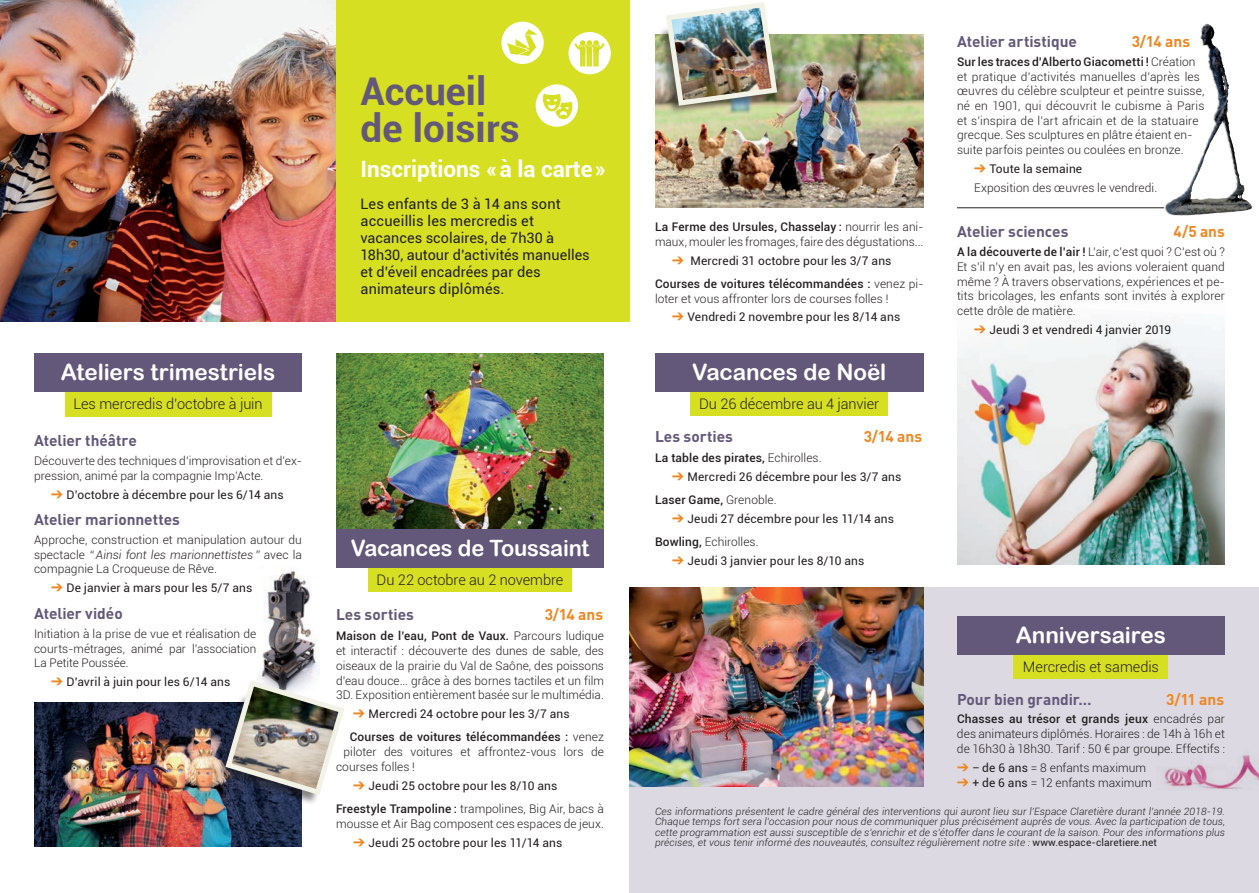
<style>
.page{position:relative;width:1259px;height:893px;background:#fff}
.page>*{position:absolute;margin:0;border:0;box-sizing:border-box;transform-origin:0 0}
.t1{font:700 38.25px/37.5px "Roboto";letter-spacing:.005em;color:#63587a}
.t2{font:22.5px "Arial Rounded MT Bold";letter-spacing:-.005em;color:#fff}
.t3{font:700 22.5px "Roboto";color:#fff}
.t4{font:700 15.45px "DIN";letter-spacing:-.005em;color:#63587a}
.t5{font:700 15.45px "DIN";letter-spacing:-.005em;color:#ef8721}
.t6{font:300 14.55px "Roboto";letter-spacing:-.005em;color:#231f20}
.t7{font:14.4px/17px "Roboto";letter-spacing:.005em;color:#231f20}
.t8{font:300 11.85px/14.7px "Roboto";letter-spacing:.005em;color:#231f20;text-align:justify}
.t9{font:11.85px "Roboto";letter-spacing:.015em;color:#231f20}
.t10{font:500 11.85px "Roboto";letter-spacing:.01em;color:#231f20}
.t11{font:italic 300 10.05px/10.5px "Roboto";letter-spacing:.01em;color:#231f20;text-align:justify}
.s1{color:#ef8721}
.s2{font-style:italic}
.s3{font-weight:500}
.s4{font-weight:300}
.s5{font-weight:400}
.s6{font-weight:400;font-style:normal}
</style>
<div class="page">
<img style="left:336px;top:354px;width:268px;height:176px">
<img style="left:957px;top:320px;width:268px;height:245px">
<img style="left:259px;top:570px;width:59px;height:107px">
<div style="left:629px;top:588px;width:630px;height:305px;background:#dcd9e2"></div>
<div style="left:369px;top:568px;width:203px;height:24px;background:#d6df21"></div>
<div style="left:336px;top:530px;width:268px;height:38px;background:#63587a"></div>
<div style="left:690px;top:392px;width:198px;height:24px;background:#d6df21"></div>
<div style="left:65px;top:392px;width:206px;height:24px;background:#d6df21"></div>
<div style="left:655px;top:353px;width:268px;height:39px;background:#63587a"></div>
<div style="left:34px;top:353px;width:268px;height:39px;background:#63587a"></div>
<hr style="left:957px;top:208px;width:268px;height:1px;background:#231f20">
<div style="left:1013px;top:654px;width:155px;height:25px;background:#d6df21"></div>
<div style="left:957px;top:617px;width:268px;height:38px;background:#63587a"></div>
<img style="left:629px;top:588px;width:294px;height:199px">
<img style="left:655px;top:34px;width:268px;height:173px">
<div style="left:336px;top:0;width:293px;height:322px;background:#d6df21"></div>
<img style="left:0;top:0;width:336px;height:322px">
<img style="left:34px;top:702px;width:268px;height:144px">
<div style="left:216px;top:693px;width:121px;height:112px;background:#231f20;opacity:.55"></div>
<div style="left:657px;top:15px;width:117px;height:100px;background:#231f20;opacity:.55"></div>
<img style="left:663px;top:2px;width:117px;height:107px">
<img style="left:1164px;top:755px;width:95px;height:34px">
<div style="left:501px;top:22px;width:43px;height:42px;background:#fff;border-radius:50%"></div>
<svg style="left:507px;top:29px;width:30px;height:27px"></svg>
<div style="left:535px;top:84px;width:43px;height:43px;background:#fff;border-radius:50%"></div>
<svg style="left:543px;top:94px;width:29px;height:25px"></svg>
<div style="left:568px;top:32px;width:43px;height:42px;background:#fff;border-radius:50%"></div>
<svg style="left:574px;top:40px;width:30px;height:27px"></svg>
<img style="left:1200px;top:24px;width:8px;height:24px">
<img style="left:222px;top:677px;width:122px;height:121px">
<p class="t2" style="left:61px;top:359px;width:216px">Ateliers trimestriels</p>
<p class="t6" style="left:73px;top:394px;width:191px">Les mercredis d’octobre à juin</p>
<p class="t4" style="left:34px;top:430px;width:104px">Atelier théâtre</p>
<p class="t8" style="left:34px;top:453px;width:269px">Découverte des techniques d’improvisation et d’ex&shy;pression, animé par la compagnie Imp’Acte.</p>
<p class="t9" style="left:51px;top:486px;width:234px"><span class="s1">➔</span> D’octobre à décembre pour les 6/14 ans</p>
<p class="t4" style="left:34px;top:509px;width:147px">Atelier marionnettes</p>
<p class="t8" style="left:34px;top:532px;width:269px">Approche, construction et manipulation autour du spectacle <span class="s2">“ Ainsi font les marionnettistes ”</span> avec la compagnie La Croqueuse de Rêve.</p>
<p class="t9" style="left:51px;top:580px;width:203px"><span class="s1">➔</span> De janvier à mars pour les 5/7 ans</p>
<p class="t4" style="left:34px;top:603px;width:90px">Atelier vidéo</p>
<p class="t8" style="left:34px;top:626px;width:224px">Initiation à la prise de vue et réalisation de courts-métrages, animé par l’association La Petite Poussée.</p>
<p class="t9" style="left:51px;top:674px;width:181px"><span class="s1">➔</span> D’avril à juin pour les 6/14 ans</p>
<p class="t1" style="left:360px;top:71px;width:161px">Accueil de loisirs</p>
<p class="t3" style="left:360px;top:154px;width:247px">Inscriptions « à la carte »</p>
<p class="t7" style="left:360px;top:195px;width:231px">Les enfants de 3 à 14 ans sont accueillis les mercredis et vacances scolaires, de 7h30 à<br>18h30, autour d’activités manuelles et d’éveil encadrées par des animateurs diplômés.</p>
<p class="t2" style="left:351px;top:535px;width:240px">Vacances de Toussaint</p>
<p class="t6" style="left:376px;top:570px;width:188px">Du 22 octobre au 2 novembre</p>
<p class="t4" style="left:336px;top:604px;width:80px">Les sorties</p>
<p class="t5" style="left:545px;top:604px;width:60px">3/14 ans</p>
<p class="t8" style="left:336px;top:628px;width:269px"><span class="s3">Maison de l’eau, Pont de Vaux.</span> Parcours ludique et interactif : découverte des dunes de sable, des oiseaux de la prairie du Val de Saône, des poissons d’eau douce... grâce à des bornes tactiles et un film 3D. Exposition entièrement basée sur le multimédia.</p>
<p class="t9" style="left:353px;top:706px;width:218px"><span class="s1">➔</span> Mercredi 24 octobre pour les 3/7 ans</p>
<p class="t10" style="left:350px;top:729px;width:256px">Courses de voitures télécommandées : <span class="s4">venez</span></p>
<p class="t8" style="left:344px;top:744px;width:262px">piloter des voitures et affrontez-vous lors de</p>
<p class="t8" style="left:336px;top:759px;width:80px">courses folles !</p>
<p class="t9" style="left:353px;top:777px;width:206px"><span class="s1">➔</span> Jeudi 25 octobre pour les 8/10 ans</p>
<p class="t8" style="left:336px;top:801px;width:269px"><span class="s3">Freestyle Trampoline :</span> trampolines, Big Air, bacs à mousse et Air Bag composent ces espaces de jeux.</p>
<p class="t9" style="left:353px;top:834px;width:211px"><span class="s1">➔</span> Jeudi 25 octobre pour les 11/14 ans</p>
<p class="t8" style="left:655px;top:219px;width:270px"><span class="s3">La Ferme des Ursules, Chasselay :</span> nourrir les ani&shy;maux, mouler les fromages, faire des dégustations...</p>
<p class="t9" style="left:672px;top:252px;width:221px"><span class="s1">➔</span> Mercredi 31 octobre pour les 3/7 ans</p>
<p class="t8" style="left:655px;top:276px;width:270px"><span class="s3">Courses de voitures télécommandées :</span> venez pi&shy;loter et vous affronter lors de courses folles !</p>
<p class="t9" style="left:672px;top:309px;width:230px"><span class="s1">➔</span> Vendredi 2 novembre pour les 8/14 ans</p>
<p class="t2" style="left:692px;top:359px;width:196px">Vacances de Noël</p>
<p class="t6" style="left:699px;top:393px;width:182px">Du 26 décembre au 4 janvier</p>
<p class="t4" style="left:655px;top:426px;width:80px">Les sorties</p>
<p class="t5" style="left:863px;top:426px;width:60px">3/14 ans</p>
<p class="t10" style="left:655px;top:449px;width:168px">La table des pirates, <span class="s4">Echirolles.</span></p>
<p class="t9" style="left:672px;top:468px;width:231px"><span class="s1">➔</span> Mercredi 26 décembre pour les 3/7 ans</p>
<p class="t10" style="left:655px;top:491px;width:123px">Laser Game, <span class="s4">Grenoble.</span></p>
<p class="t9" style="left:672px;top:510px;width:224px"><span class="s1">➔</span> Jeudi 27 décembre pour les 11/14 ans</p>
<p class="t8" style="left:655px;top:534px;width:105px"><span class="s3">Bowling,</span> Echirolles.</p>
<p class="t9" style="left:672px;top:552px;width:194px"><span class="s1">➔</span> Jeudi 3 janvier pour les 8/10 ans</p>
<p class="t4" style="left:957px;top:31px;width:121px">Atelier artistique</p>
<p class="t5" style="left:1131px;top:31px;width:60px">3/14 ans</p>
<p class="t8" style="left:957px;top:54px;width:249px;text-align:left"><span class="s3">Sur les traces d’Alberto Giacometti !</span> Création et pratique d’activités manuelles d’après les œuvres du célèbre sculpteur et peintre suisse, né en 1901, qui découvrit le cubisme à Paris et s’inspira de l’art africain et de la statuaire grecque. Ses sculptures en plâtre étaient en&shy;suite parfois peintes ou coulées en bronze.</p>
<p class="t9" style="left:974px;top:160px;width:110px"><span class="s1">➔</span> Toute la semaine</p>
<p class="t8" style="left:974px;top:180px;width:185px">Exposition des œuvres le vendredi.</p>
<p class="t4" style="left:957px;top:222px;width:113px">Atelier sciences</p>
<p class="t5" style="left:1173px;top:222px;width:53px">4/5 ans</p>
<p class="t8" style="left:957px;top:244px;width:269px"><span class="s3">A la découverte de l’air !</span> L’air, c’est quoi ? C’est où ?<br>Et s’il n’y en avait pas, les avions voleraient quand même ? À travers observations, expériences et pe&shy;tits bricolages, les enfants sont invités à explorer cette drôle de matière.</p>
<p class="t9" style="left:974px;top:321px;width:199px"><span class="s1">➔</span> Jeudi 3 et vendredi 4 janvier 2019</p>
<p class="t2" style="left:1016px;top:622px;width:152px">Anniversaires</p>
<p class="t6" style="left:1023px;top:656px;width:137px">Mercredis et samedis</p>
<p class="t4" style="left:957px;top:689px;width:136px">Pour bien grandir…</p>
<p class="t5" style="left:1166px;top:689px;width:59px">3/11 ans</p>
<p class="t8" style="left:957px;top:711px;width:269px"><span class="s3">Chasses au trésor et grands jeux</span> encadrés par des animateurs diplômés. Horaires : de 14h à 16h et de 16h30 à 18h30. Tarif : 50 € par groupe. Effectifs :</p>
<p class="t8" style="left:957px;top:760px;width:191px"><span class="s1">➔</span> <span class="s5">— de 6 ans</span> = 8 enfants maximum</p>
<p class="t8" style="left:957px;top:775px;width:196px"><span class="s1">➔</span> <span class="s5">+ de 6 ans</span> = 12 enfants maximum</p>
<p class="t11" style="left:655px;top:805px;width:571px">Ces informations présentent le cadre général des interventions qui auront lieu sur l’Espace Claretière durant l’année 2018-19.<br>Chaque temps fort sera l’occasion pour nous de communiquer plus précisément auprès de vous. Avec la participation de tous, cette programmation est aussi susceptible de s’enrichir et de s’étoffer dans le courant de la saison. Pour des informations plus précises, et vous tenir informé des nouveautés, consultez régulièrement notre site : <span class="s6">www.espace-claretiere.net</span></p>
</div>
